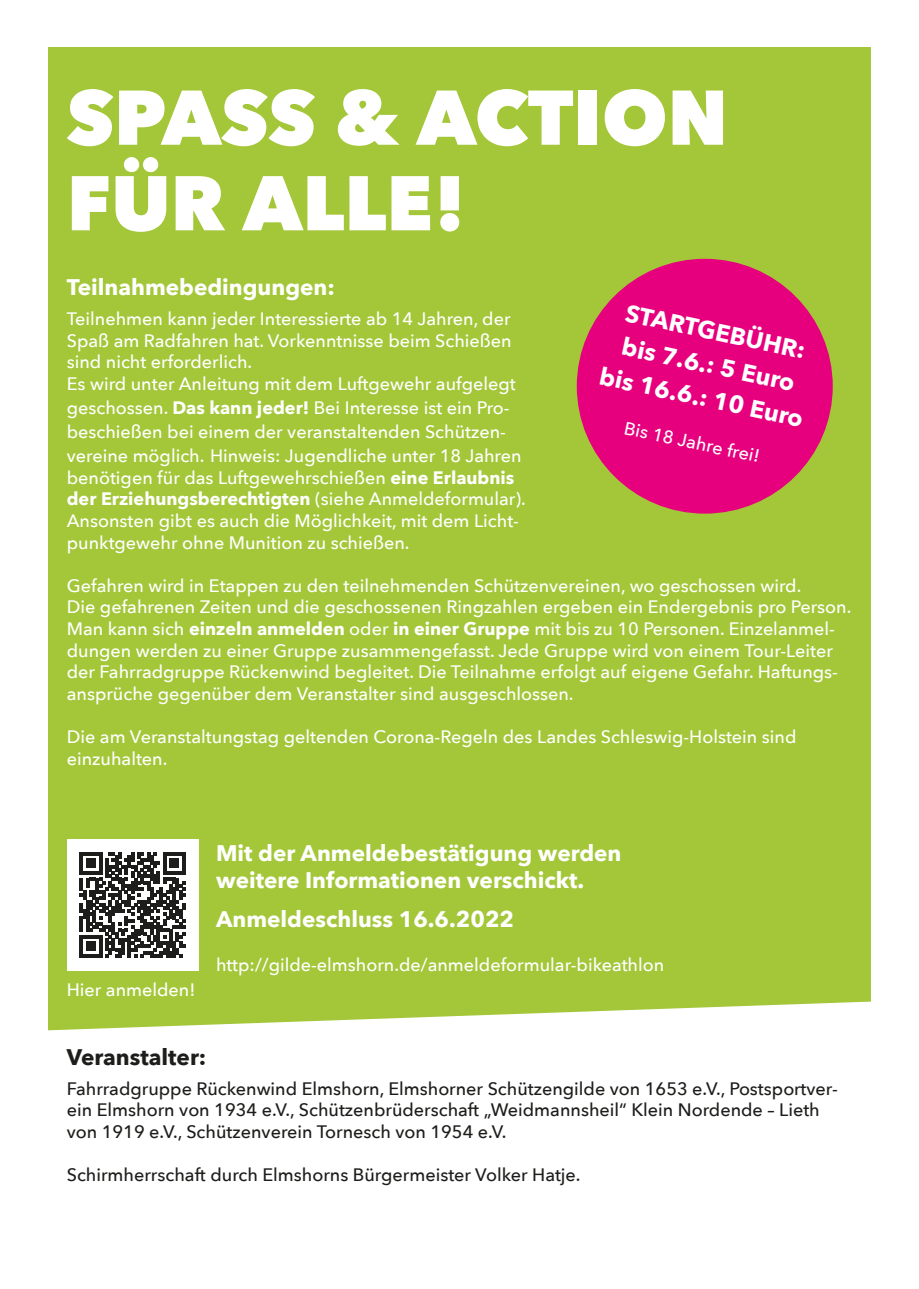
<style>
.page{position:relative;width:919px;height:1289px;background:#fff}
.page>*{position:absolute;margin:0;border:0;box-sizing:border-box;transform-origin:0 0}
.t1{font:800 76.5px/85.5px "Avenir Next";color:#fff}
.t2{font:700 24.15px/33.5px "Avenir Next";color:#fff;text-align:center}
.t3{font:700 22.5px/27px "Avenir Next";color:#fff}
.t4{font:700 22.5px "Avenir Next";color:#1d1d1b}
.t5{font:500 18.15px "Avenir Next";color:#fff}
.t6{font:500 18px/21.6px "Avenir Next";color:#fff}
.t7{font:500 18px/21.6px "Avenir Next";color:#1d1d1b}
.s1{font-weight:700}
</style>
<div class="page">
<div style="left:48px;top:47px;width:822px;height:1208px;background:#a3c738"></div>
<div style="left:48px;top:1000px;width:823px;height:255px;background:#fff"></div>
<div style="left:576px;top:259px;width:256px;height:254px;background:#e6007e;border-radius:50%"></div>
<div style="left:67px;top:839px;width:131px;height:131px;background:#fff"></div>
<svg style="left:80px;top:852px;width:105px;height:105px"></svg>
<h1 class="t1" style="left:67px;top:74px;width:662px">SPASS &amp; ACTION<br>FÜR ALLE!</h1>
<p class="t3" style="left:67px;top:273px;width:269px">Teilnahmebedingungen:</p>
<p class="t6" style="left:67px;top:307px;width:450px">Teilnehmen kann jeder Interessierte ab 14 Jahren, der Spaß am Radfahren hat. Vorkenntnisse beim Schießen sind nicht erforderlich.<br>Es wird unter Anleitung mit dem Luftgewehr aufgelegt</p>
<p class="t6" style="left:67px;top:395px;width:456px;line-height:24px">geschossen. <span class="s1">Das kann jeder!</span> Bei Interesse ist ein Pro&shy;beschießen bei einem der veranstaltenden Schützen&shy;vereine möglich. Hinweis: Jugendliche unter 18 Jahren</p>
<p class="t6" style="left:67px;top:466px;width:460px">benötigen für das Luftgewehrschießen <span class="s1">eine Erlaubnis der Erziehungsberechtigten</span> (siehe Anmeldeformular).<br>Ansonsten gibt es auch die Möglichkeit, mit dem Licht&shy;punktgewehr ohne Munition zu schießen.</p>
<p class="t6" style="left:67px;top:574px;width:786px">Gefahren wird in Etappen zu den teilnehmenden Schützenvereinen, wo geschossen wird.<br>Die gefahrenen Zeiten und die geschossenen Ringzahlen ergeben ein Endergebnis pro Person.<br>Man kann sich <span class="s1">einzeln anmelden</span> oder <span class="s1">in einer Gruppe</span> mit bis zu 10 Personen. Einzelanmel&shy;dungen werden zu einer Gruppe zusammengefasst. Jede Gruppe wird von einem Tour-Leiter der Fahrradgruppe Rückenwind begleitet. Die Teilnahme erfolgt auf eigene Gefahr. Haftungs&shy;ansprüche gegenüber dem Veranstalter sind ausgeschlossen.</p>
<p class="t6" style="left:67px;top:725px;width:731px">Die am Veranstaltungstag geltenden Corona-Regeln des Landes Schleswig-Holstein sind einzuhalten.</p>
<h2 class="t2" style="left:617px;top:293px;width:209px;rotate:12deg">STARTGEBÜHR: bis 7.6.: 5 Euro bis 16.6.: 10 Euro</h2>
<p class="t5" style="left:627px;top:412px;width:140px;rotate:12deg">Bis 18 Jahre frei!</p>
<p class="t6" style="left:67px;top:978px;width:130px">Hier anmelden!</p>
<p class="t3" style="left:216px;top:839px;width:407px">Mit der Anmeldebestätigung werden weitere Informationen verschickt.</p>
<p class="t3" style="left:216px;top:905px;width:299px">Anmeldeschluss 16.6.2022</p>
<p class="t6" style="left:216px;top:953px;width:449px">http://gilde-elmshorn.de/anmeldeformular-bikeathlon</p>
<p class="t4" style="left:67px;top:1037px;width:141px">Veranstalter:</p>
<p class="t7" style="left:67px;top:1077px;width:772px">Fahrradgruppe Rückenwind Elmshorn, Elmshorner Schützengilde von 1653 e.V., Postsportver&shy;ein Elmshorn von 1934 e.V., Schützenbrüderschaft „Weidmannsheil“ Klein Nordende – Lieth von 1919 e.V., Schützenverein Tornesch von 1954 e.V.</p>
<p class="t7" style="left:67px;top:1163px;width:515px">Schirmherrschaft durch Elmshorns Bürgermeister Volker Hatje.</p>
</div>
